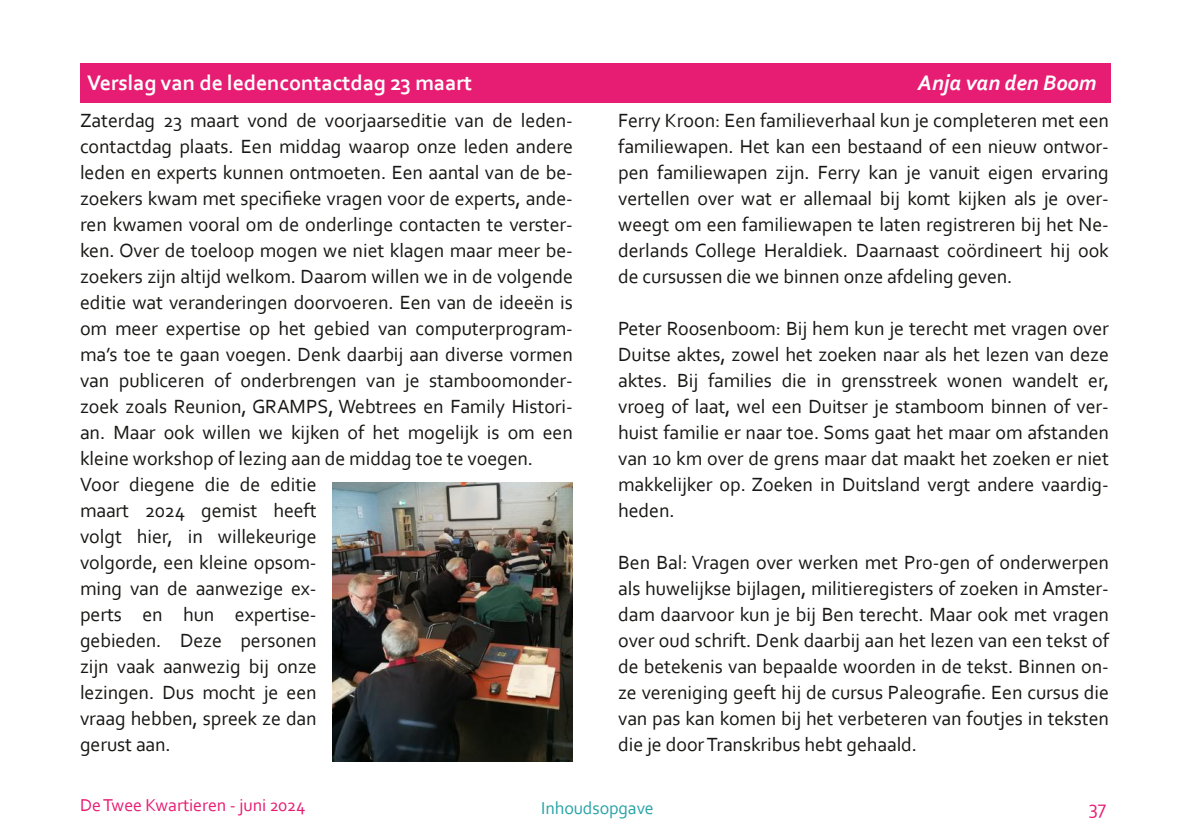
<style>
.page{position:relative;width:1191px;height:840px;background:#fff}
.page>*{position:absolute;margin:0;border:0;box-sizing:border-box;transform-origin:0 0}
.t1{font:700 22px "Corbel";letter-spacing:-.005em;color:#fff}
.t2{font:italic 700 22px "Corbel";color:#fff}
.t3{font:20px/26px "Corbel";letter-spacing:-.005em;color:#181715;text-align:justify}
.t4{font:20px "Corbel";color:#e71d73}
.t5{font:18px "Corbel";letter-spacing:-.005em;color:#e71d73}
.t6{font:18px "Corbel";letter-spacing:-.005em;color:#28a3a7}
</style>
<div class="page">
<div style="left:80px;top:63px;width:1031px;height:40px;background:#e71d73"></div>
<img style="left:332px;top:482px;width:241px;height:279px">
<p class="t1" style="left:87px;top:73px;width:386px">Verslag van de ledencontactdag 23 maart</p>
<p class="t2" style="left:918px;top:73px;width:180px">Anja van den Boom</p>
<p class="t3" style="left:80px;top:109px;width:494px;text-align:left">Zaterdag 23 maart vond de voorjaarseditie van de leden‐ contactdag plaats. Een middag waarop onze leden andere leden en experts kunnen ontmoeten. Een aantal van de be‐ zoekers kwam met specifieke vragen voor de experts, ande‐ ren kwamen vooral om de onderlinge contacten te verster‐ ken. Over de toeloop mogen we niet klagen maar meer be‐ zoekers zijn altijd welkom. Daarom willen we in de volgende editie wat veranderingen doorvoeren. Een van de ideeën is om meer expertise op het gebied van computerprogram‐ ma’s toe te gaan voegen. Denk daarbij aan diverse vormen van publiceren of onderbrengen van je stamboomonder‐ zoek zoals Reunion, GRAMPS, Webtrees en Family Histori‐ an. Maar ook willen we kijken of het mogelijk is om een kleine workshop of lezing aan de middag toe te voegen.<br>Voor diegene die de editie<br>maart 2024 gemist heeft<br>volgt hier, in willekeurige<br>volgorde, een kleine opsom‐<br>ming van de aanwezige ex‐<br>perts en hun expertise‐<br>gebieden. Deze personen<br>zijn vaak aanwezig bij onze<br>lezingen. Dus mocht je een<br>vraag hebben, spreek ze dan<br>gerust aan.</p>
<p class="t3" style="left:618px;top:109px;width:492px">Ferry Kroon: Een familieverhaal kun je completeren met een familiewapen. Het kan een bestaand of een nieuw ontwor‐ pen familiewapen zijn. Ferry kan je vanuit eigen ervaring vertellen over wat er allemaal bij komt kijken als je over‐ weegt om een familiewapen te laten registreren bij het Ne‐ derlands College Heraldiek. Daarnaast coördineert hij ook de cursussen die we binnen onze afdeling geven.</p>
<p class="t3" style="left:618px;top:317px;width:492px">Peter Roosenboom: Bij hem kun je terecht met vragen over Duitse aktes, zowel het zoeken naar als het lezen van deze aktes. Bij families die in grensstreek wonen wandelt er, vroeg of laat, wel een Duitser je stamboom binnen of ver‐ huist familie er naar toe. Soms gaat het maar om afstanden van 10 km over de grens maar dat maakt het zoeken er niet makkelijker op. Zoeken in Duitsland vergt andere vaardig‐ heden.</p>
<p class="t3" style="left:618px;top:551px;width:492px">Ben Bal: Vragen over werken met Pro‐gen of onderwerpen als huwelijkse bijlagen, militieregisters of zoeken in Amster‐ dam daarvoor kun je bij Ben terecht. Maar ook met vragen over oud schrift. Denk daarbij aan het lezen van een tekst of de betekenis van bepaalde woorden in de tekst. Binnen on‐ ze vereniging geeft hij de cursus Paleografie. Een cursus die van pas kan komen bij het verbeteren van foutjes in teksten die je doorTranskribus hebt gehaald.</p>
<p class="t5" style="left:80px;top:796px;width:227px">DeTwee Kwartieren ‐ juni 2024</p>
<p class="t6" style="left:541px;top:799px;width:114px">Inhoudsopgave</p>
<p class="t4" style="left:1088px;top:798px;width:19px">37</p>
</div>
